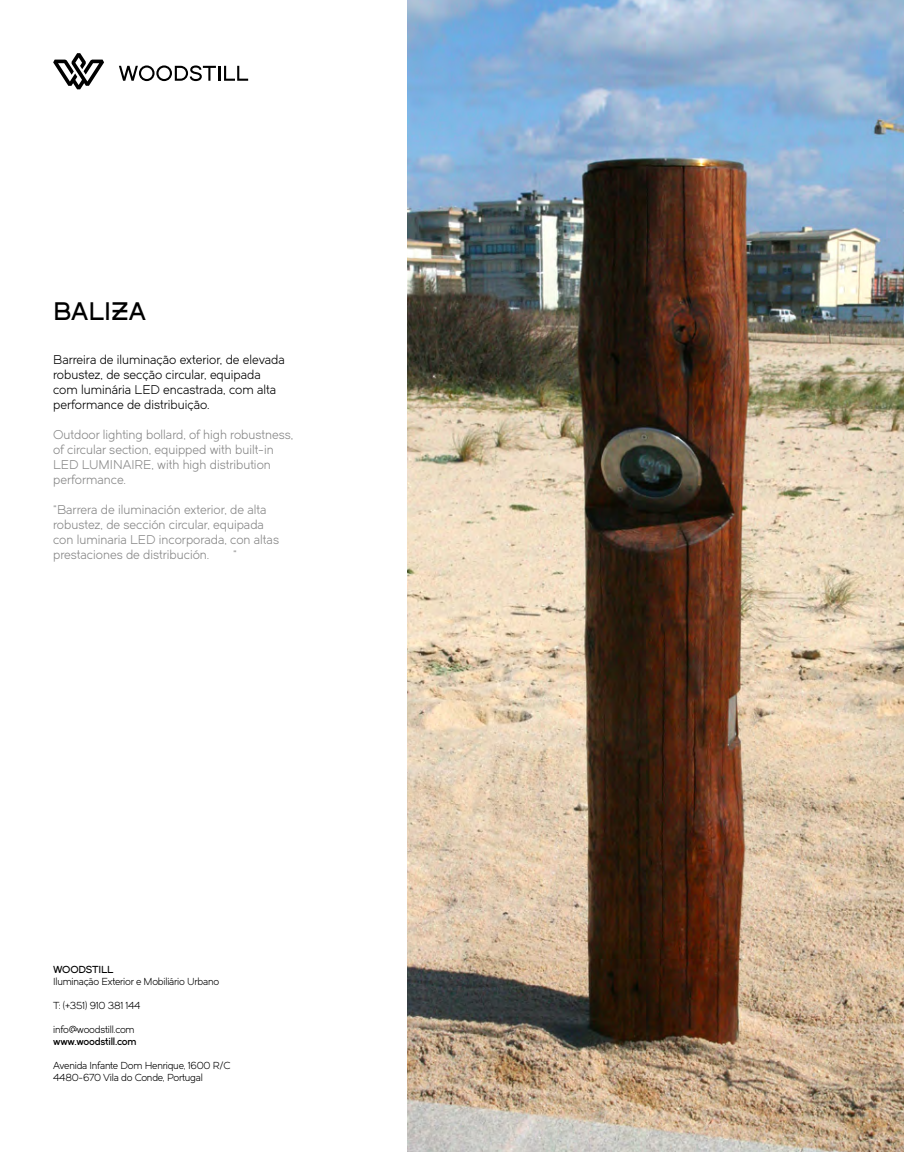
<style>
.page{position:relative;width:904px;height:1152px;background:#fff}
.page>*{position:absolute;margin:0;border:0;box-sizing:border-box;transform-origin:0 0}
.t1{font:25px "Dual 600";color:#000}
.t2{font:12.5px/15px "Dual 400";color:#878787}
.t3{font:12.5px/15px "Dual 400";color:#000}
.t4{font:10px/12px "Dual 400";letter-spacing:-.02em;color:#000}
.t5{font:10px "Dual 600";letter-spacing:-.02em;color:#000}
</style>
<div class="page">
<img style="left:407px;top:0;width:497px;height:1152px">
<svg style="left:53px;top:53px;width:51px;height:36px"></svg>
<svg style="left:119px;top:65px;width:129px;height:16px"></svg>
<h1 class="t1" style="left:53px;top:295px;width:94px">BALIZA</h1>
<p class="t3" style="left:53px;top:352px;width:233px">Barreira de iluminação exterior, de elevada robustez, de secção circular, equipada com luminária LED encastrada, com alta performance de distribuição.</p>
<p class="t2" style="left:53px;top:427px;width:242px">Outdoor lighting bollard, of high robustness, of circular section, equipped with built-in LED LUMINAIRE, with high distribution performance.</p>
<p class="t2" style="left:53px;top:502px;width:227px">“Barrera de iluminación exterior, de alta robustez, de sección circular, equipada con luminaria LED incorporada, con altas prestaciones de distribución.</p>
<p class="t2" style="left:233px;top:547px;width:5px">“</p>
<p class="t5" style="left:53px;top:963px;width:62px">WOODSTILL</p>
<p class="t4" style="left:53px;top:975px;width:168px">Iluminação Exterior e Mobiliário Urbano</p>
<p class="t4" style="left:53px;top:999px;width:89px">T: (+351) 910 381 144</p>
<p class="t4" style="left:53px;top:1023px;width:83px">info@woodstill.com</p>
<p class="t5" style="left:53px;top:1035px;width:85px">www.woodstill.com</p>
<p class="t4" style="left:53px;top:1059px;width:179px">Avenida Infante Dom Henrique, 1600 R/C<br>4480-670 Vila do Conde, Portugal</p>
</div>
